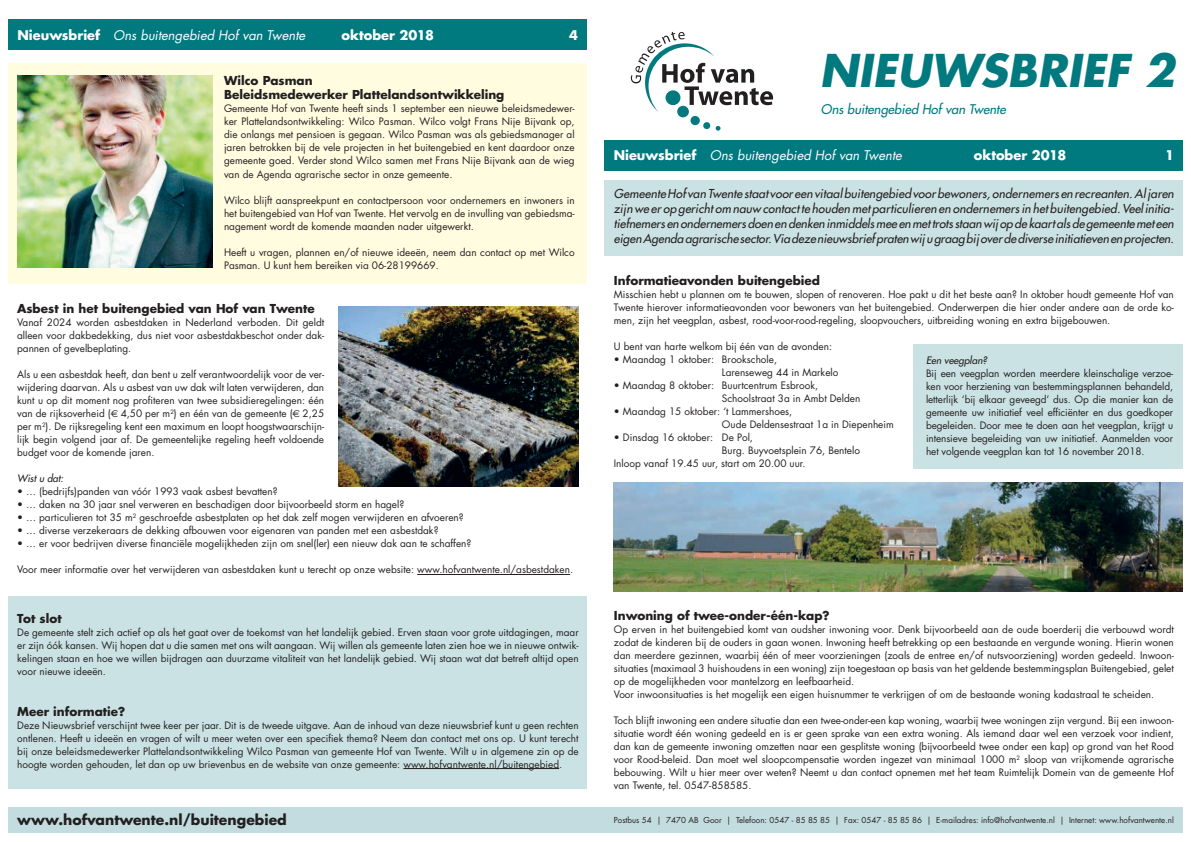
<style>
.page{position:relative;width:1191px;height:842px;background:#fff}
.page>*{position:absolute;margin:0;border:0;box-sizing:border-box;transform-origin:0 0}
.t1{font:italic 700 44px "Futura";color:#00797f}
.t2{font:700 14px "Futura";color:#231f20}
.t3{font:italic 13px "Futura";color:#fff}
.t4{font:italic 13px "Futura";color:#00797f}
.t5{font:700 13px "Futura";color:#fff}
.t6{font:italic 12px/15px "Futura";color:#231f20;text-align:justify}
.t7{font:700 12px/14.4px "Futura";color:#231f20}
.t8{font:10px/13px "Futura";color:#231f20;text-align:justify}
.t9{font:italic 10px "Futura";color:#231f20}
.t10{font:8px "Futura";color:#231f20}
.s1{font-weight:700;font-style:normal}
.s2{font-family:"Euro Sans"}
.s3{font-family:"Futura Std"}
</style>
<div class="page">
<div style="left:9px;top:63px;width:578px;height:220px;background:#fffce0"></div>
<div style="left:9px;top:596px;width:578px;height:193px;background:#cbe2e4"></div>
<div style="left:604px;top:180px;width:578px;height:76px;background:#cbe2e4"></div>
<div style="left:677px;top:106px;width:12px;height:11px;background:#00797f;border-radius:50%"></div>
<div style="left:690px;top:116px;width:10px;height:9px;background:#00797f;border-radius:50%"></div>
<div style="left:703px;top:122px;width:7px;height:7px;background:#00797f;border-radius:50%"></div>
<svg style="left:715px;top:126px;width:5px;height:5px"></svg>
<svg style="left:630px;top:32px;width:143px;height:80px"></svg>
<div style="left:9px;top:807px;width:1173px;height:26px;background:#c3dcdf"></div>
<div style="left:604px;top:140px;width:579px;height:31px;background:#00797f"></div>
<div style="left:9px;top:19px;width:578px;height:31px;background:#00797f"></div>
<hr style="left:403px;top:768px;width:156px;height:1px;background:#231f20">
<img style="left:17px;top:75px;width:196px;height:193px">
<hr style="left:417px;top:574px;width:153px;height:1px;background:#231f20">
<img style="left:338px;top:307px;width:240px;height:180px">
<img style="left:614px;top:482px;width:568px;height:109px">
<div style="left:913px;top:344px;width:269px;height:125px;background:#cbe2e4"></div>
<h3 class="t3" style="left:17px;top:26px;width:289px"><span class="s1">Nieuwsbrief</span> Ons buitengebied Hof van Twente</h3>
<h3 class="t5" style="left:341px;top:26px;width:94px">oktober 2018</h3>
<h3 class="t5" style="left:569px;top:26px;width:10px">4</h3>
<p class="t7" style="left:224px;top:73px;width:282px">Wilco Pasman<br>Beleidsmedewerker Plattelandsontwikkeling</p>
<p class="t8" style="left:224px;top:102px;width:352px">Gemeente Hof van Twente heeft sinds 1 september een nieuwe beleidsmedewer&shy;ker Plattelandsontwikkeling: Wilco Pasman. Wilco volgt Frans Nije Bijvank op, die onlangs met pensioen is gegaan. Wilco Pasman was als gebiedsmanager al jaren betrokken bij de vele projecten in het buitengebied en kent daardoor onze gemeente goed. Verder stond Wilco samen met Frans Nije Bijvank aan de wieg van de Agenda agrarische sector in onze gemeente.</p>
<p class="t8" style="left:224px;top:193px;width:352px">Wilco blijft aanspreekpunt en contactpersoon voor ondernemers en inwoners in het buitengebied van Hof van Twente. Het vervolg en de invulling van gebiedsma&shy;nagement wordt de komende maanden nader uitgewerkt.</p>
<p class="t8" style="left:224px;top:245px;width:352px">Heeft u vragen, plannen en/of nieuwe ideeën, neem dan contact op met Wilco<br>Pasman. U kunt hem bereiken via 06-28199669.</p>
<p class="t7" style="left:17px;top:301px;width:299px">Asbest in het buitengebied van Hof van Twente</p>
<p class="t8" style="left:17px;top:316px;width:308px">Vanaf 2024 worden asbestdaken in Nederland verboden. Dit geldt alleen voor dakbedekking, dus niet voor asbestdakbeschot onder dak&shy;pannen of gevelbeplating.</p>
<p class="t8" style="left:17px;top:368px;width:309px">Als u een asbestdak heeft, dan bent u zelf verantwoordelijk voor de ver&shy;wijdering daarvan. Als u asbest van uw dak wilt laten verwijderen, dan kunt u op dit moment nog profiteren van twee subsidieregelingen: één van de rijksoverheid (<span class="s2">€</span> 4,50 per m<sup>2</sup>) en één van de gemeente (<span class="s2">€</span> 2,25 per m<sup>2</sup>). De rijksregeling kent een maximum en loopt hoogstwaarschijn&shy;lijk begin volgend jaar af. De gemeentelijke regeling heeft voldoende budget voor de komende jaren.</p>
<p class="t9" style="left:17px;top:472px;width:48px">Wist u dat:</p>
<p class="t8" style="left:17px;top:485px;width:262px">• … (bedrijfs)panden van vóór 1993 vaak asbest bevatten?</p>
<p class="t8" style="left:17px;top:498px;width:388px">• … daken na 30 jaar snel verweren en beschadigen door bijvoorbeeld storm en hagel?</p>
<p class="t8" style="left:17px;top:511px;width:448px">• … particulieren tot 35 m<sup>2</sup> geschroefde asbestplaten op het dak zelf mogen verwijderen en afvoeren?</p>
<p class="t8" style="left:17px;top:524px;width:423px">• … diverse verzekeraars de dekking afbouwen voor eigenaren van panden met een asbestdak?</p>
<p class="t8" style="left:17px;top:537px;width:456px">• … er voor bedrijven diverse financiële mogelijkheden zijn om snel(ler) een nieuw dak aan te schaffen?</p>
<p class="t8" style="left:17px;top:563px;width:557px">Voor meer informatie over het verwijderen van asbestdaken kunt u terecht op onze website: www.hofvantwente.nl/asbestdaken.</p>
<p class="t7" style="left:17px;top:611px;width:46px">Tot slot</p>
<p class="t8" style="left:17px;top:626px;width:563px">De gemeente stelt zich actief op als het gaat over de toekomst van het landelijk gebied. Erven staan voor grote uitdagingen, maar er zijn óók kansen. Wij hopen dat u die samen met ons wilt aangaan. Wij willen als gemeente laten zien hoe we in nieuwe ontwik&shy;kelingen staan en hoe we willen bijdragen aan duurzame vitaliteit van het landelijk gebied. Wij staan wat dat betreft altijd open voor nieuwe ideeën.</p>
<p class="t7" style="left:17px;top:703px;width:110px">Meer informatie?</p>
<p class="t8" style="left:17px;top:718px;width:563px">Deze Nieuwsbrief verschijnt twee keer per jaar. Dit is de tweede uitgave. Aan de inhoud van deze nieuwsbrief kunt u geen rechten ontlenen. Heeft u ideeën en vragen of wilt u meer weten over een specifiek thema? Neem dan contact met ons op. U kunt terecht bij onze beleidsmedewerker Plattelandsontwikkeling Wilco Pasman van gemeente Hof van Twente. Wilt u in algemene zin op de hoogte worden gehouden, let dan op uw brievenbus en de website van onze gemeente: <span class="s3">www.hofvantwente.nl/buitengebied</span>.</p>
<h2 class="t2" style="left:17px;top:810px;width:271px">www.hofvantwente.nl/buitengebied</h2>
<h1 class="t1" style="left:819px;top:40px;width:356px">NIEUWSBRIEF 2</h1>
<h3 class="t4" style="left:821px;top:101px;width:186px">Ons buitengebied Hof van Twente</h3>
<h3 class="t3" style="left:613px;top:147px;width:290px"><span class="s1">Nieuwsbrief</span> Ons buitengebied Hof van Twente</h3>
<h3 class="t5" style="left:973px;top:146px;width:94px">oktober 2018</h3>
<h3 class="t5" style="left:1165px;top:146px;width:10px">1</h3>
<p class="t6" style="left:614px;top:186px;width:561px">Gemeente Hof van Twente staat voor een vitaal buitengebied voor bewoners, ondernemers en recreanten. Al jaren zijn we er op gericht om nauw contact te houden met particulieren en ondernemers in het buitengebied. Veel initia&shy;tiefnemers en ondernemers doen en denken inmiddels mee en met trots staan wij op de kaart als de gemeente met een eigen Agenda agrarische sector. Via deze nieuwsbrief praten wij u graag bij over de diverse initiatieven en projecten.</p>
<p class="t7" style="left:614px;top:273px;width:208px">Informatieavonden buitengebied</p>
<p class="t8" style="left:614px;top:288px;width:561px">Misschien hebt u plannen om te bouwen, slopen of renoveren. Hoe pakt u dit het beste aan? In oktober houdt gemeente Hof van Twente hierover informatieavonden voor bewoners van het buitengebied. Onderwerpen die hier onder andere aan de orde ko&shy;men, zijn het veegplan, asbest, rood-voor-rood-regeling, sloopvouchers, uitbreiding woning en extra bijgebouwen.</p>
<p class="t8" style="left:614px;top:340px;width:220px">U bent van harte welkom bij één van de avonden:</p>
<p class="t8" style="left:722px;top:353px;width:118px;text-indent:-108px">• Maandag 1 oktober: Brookschole,<br>Larenseweg 44 in Markelo</p>
<p class="t8" style="left:722px;top:379px;width:140px;text-indent:-108px">• Maandag 8 oktober: Buurtcentrum Esbrook,<br>Schoolstraat 3a in Ambt Delden</p>
<p class="t8" style="left:722px;top:405px;width:173px;text-indent:-108px">• Maandag 15 oktober: ‘t Lammershoes,<br>Oude Deldensestraat 1a in Diepenheim</p>
<p class="t8" style="left:614px;top:431px;width:141px">• Dinsdag 16 oktober: De Pol,</p>
<p class="t8" style="left:722px;top:444px;width:140px">Burg. Buyvoetsplein 76, Bentelo</p>
<p class="t8" style="left:614px;top:457px;width:193px">Inloop vanaf 19.45 uur, start om 20.00 uur.</p>
<p class="t9" style="left:926px;top:353px;width:63px">Een veegplan?</p>
<p class="t8" style="left:926px;top:366px;width:249px">Bij een veegplan worden meerdere kleinschalige verzoe&shy;ken voor herziening van bestemmingsplannen behandeld, letterlijk ‘bij elkaar geveegd’ dus. Op die manier kan de gemeente uw initiatief veel efficiënter en dus goedkoper begeleiden. Door mee te doen aan het veegplan, krijgt u intensieve begeleiding van uw initiatief. Aanmelden voor het volgende veegplan kan tot 16 november 2018.</p>
<p class="t7" style="left:614px;top:608px;width:217px">Inwoning of twee-onder-één-kap?</p>
<p class="t8" style="left:614px;top:623px;width:561px;text-align:left">Op erven in het buitengebied komt van oudsher inwoning voor. Denk bijvoorbeeld aan de oude boerderij die verbouwd wordt zodat de kinderen bij de ouders in gaan wonen. Inwoning heeft betrekking op een bestaande en vergunde woning. Hierin wonen dan meerdere gezinnen, waarbij één of meer voorzieningen (zoals de entree en/of nutsvoorziening) worden gedeeld. Inwoon&shy;situaties (maximaal 3 huishoudens in een woning) zijn toegestaan op basis van het geldende bestemmingsplan Buitengebied, gelet op de mogelijkheden voor mantelzorg en leefbaarheid.<br>Voor inwoonsituaties is het mogelijk een eigen huisnummer te verkrijgen of om de bestaande woning kadastraal te scheiden.</p>
<p class="t8" style="left:614px;top:714px;width:561px">Toch blijft inwoning een andere situatie dan een twee-onder-een kap woning, waarbij twee woningen zijn vergund. Bij een inwoon&shy;situatie wordt één woning gedeeld en is er geen sprake van een extra woning. Als iemand daar wel een verzoek voor indient, dan kan de gemeente inwoning omzetten naar een gesplitste woning (bijvoorbeeld twee onder een kap) op grond van het Rood voor Rood-beleid. Dan moet wel sloopcompensatie worden ingezet van minimaal 1000 m<sup>2</sup> sloop van vrijkomende agrarische bebouwing. Wilt u hier meer over weten? Neemt u dan contact opnemen met het team Ruimtelijk Domein van de gemeente Hof van Twente, tel. 0547-858585.</p>
<p class="t10" style="left:614px;top:815px;width:561px">Postbus 54 | 7470 AB Goor | Telefoon: 0547 - 85 85 85 | Fax: 0547 - 85 85 86 | E-mailadres: info@hofvantwente.nl | Internet: www.hofvantwente.nl</p>
</div>
